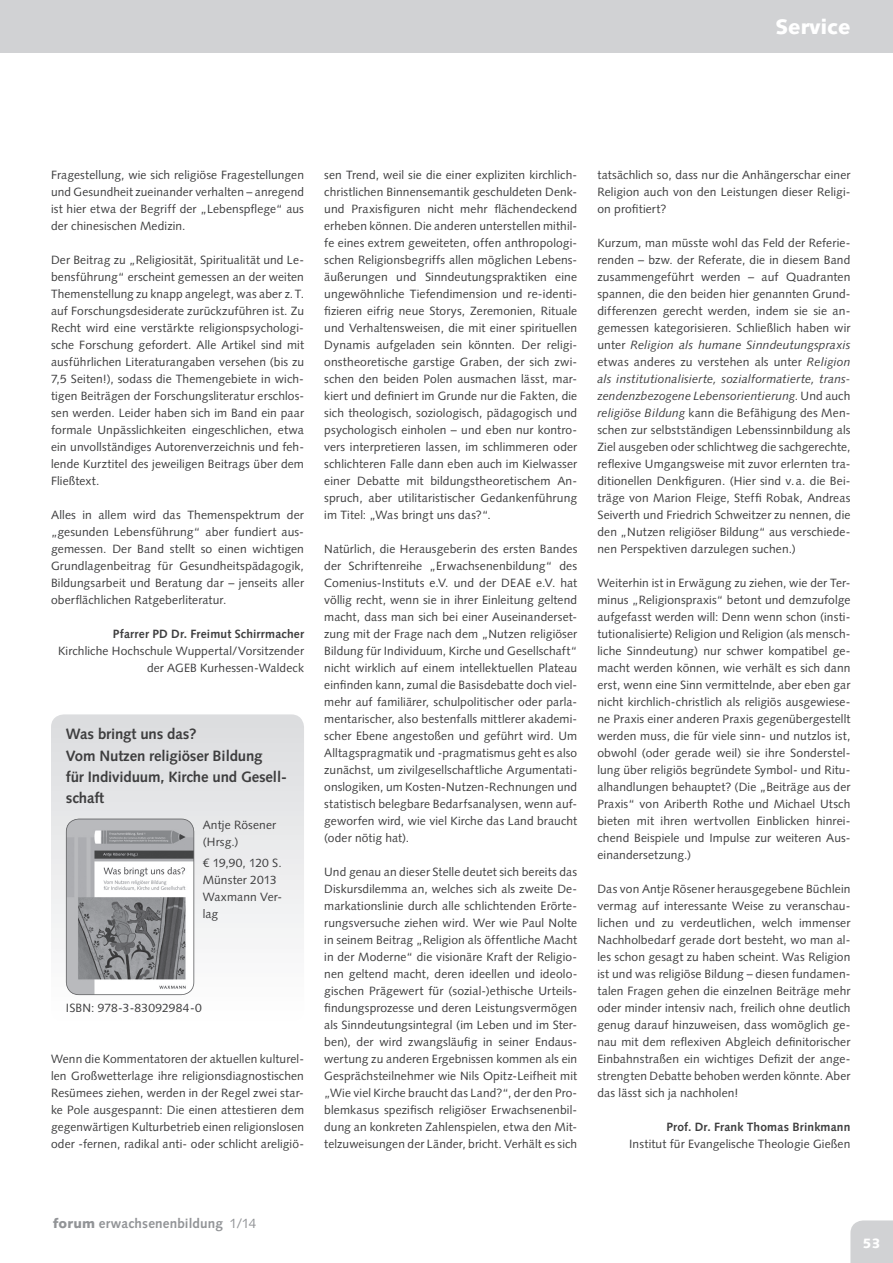
<style>
.page{position:relative;width:893px;height:1263px;background:#fff}
.page>*{position:absolute;margin:0;border:0;box-sizing:border-box;transform-origin:0 0}
.t1{font:900 21px "Syntax LT Std";color:#fff}
.t2{font:700 15px/21.3px "Syntax LT Std";letter-spacing:-.01em;color:#3e3e3f}
.t3{font:700 13.5px "Syntax LT Std";letter-spacing:.01em;color:#929497}
.t4{font:900 13.5px "Syntax LT Std";color:#fff}
.t5{font:12px/17px "Syntax LT Std";letter-spacing:.01em;color:#3e3e3f;text-align:justify}
.t6{font:700 12px "Syntax LT Std";letter-spacing:.015em;color:#3e3e3f}
.s1{font-style:italic}
.s2{font-weight:900}
.s3{font-weight:400}
</style>
<div class="page">
<div style="left:0;top:0;width:893px;height:52px;background:#d1d2d4"></div>
<div style="left:850px;top:1220px;width:43px;height:43px;background:#d1d2d4"></div>
<div style="left:51px;top:714px;width:253px;height:307px;background:linear-gradient(to bottom,#dbdcde,#fefefe);border-radius:13px"></div>
<svg style="left:66px;top:819px;width:128px;height:176px"></svg>
<h1 class="t1" style="left:775px;top:14px;width:77px">Service</h1>
<p class="t5" style="left:51px;top:166px;width:255px">Fragestellung, wie sich religiöse Fragestellungen und Gesundheit zueinander verhalten – anregend ist hier etwa der Begriff der „Lebenspflege“ aus der chinesischen Medizin.</p>
<p class="t5" style="left:51px;top:251px;width:255px">Der Beitrag zu „Religiosität, Spiritualität und Le&shy;bensführung“ erscheint gemessen an der weiten Themenstellung zu knapp angelegt, was aber z. T. auf Forschungsdesiderate zurückzuführen ist. Zu Recht wird eine verstärkte religionspsychologi&shy;sche Forschung gefordert. Alle Artikel sind mit ausführlichen Literaturangaben versehen (bis zu 7,5 Seiten!), sodass die Themengebiete in wich&shy;tigen Beiträgen der Forschungsliteratur erschlos&shy;sen werden. Leider haben sich im Band ein paar formale Unpässlichkeiten eingeschlichen, etwa ein unvollständiges Autorenverzeichnis und feh&shy;lende Kurztitel des jeweiligen Beitrags über dem Fließtext.</p>
<p class="t5" style="left:51px;top:506px;width:255px">Alles in allem wird das Themenspektrum der „gesunden Lebensführung“ aber fundiert aus&shy;gemessen. Der Band stellt so einen wichtigen Grundlagenbeitrag für Gesundheitspädagogik, Bildungsarbeit und Beratung dar – jenseits aller oberflächlichen Ratgeberliteratur.</p>
<p class="t6" style="left:113px;top:626px;width:193px">Pfarrer PD Dr. Freimut Schirrmacher</p>
<p class="t5" style="left:58px;top:642px;width:247px;text-align:right">Kirchliche Hochschule Wuppertal/Vorsitzender der AGEB Kurhessen-Waldeck</p>
<p class="t2" style="left:66px;top:724px;width:222px">Was bringt uns das?<br>Vom Nutzen religiöser Bildung<br>für Individuum, Kirche und Gesell&shy;schaft</p>
<p class="t5" style="left:203px;top:816px;width:75px">Antje Rösener (Hrsg.)</p>
<p class="t5" style="left:203px;top:854px;width:81px;text-align:left">€ 19,90, 120 S.<br>Münster 2013<br>Waxmann Ver&shy;lag</p>
<p class="t5" style="left:66px;top:999px;width:137px">ISBN: 978-3-83092984-0</p>
<p class="t5" style="left:51px;top:1050px;width:255px">Wenn die Kommentatoren der aktuellen kulturel&shy;len Großwetterlage ihre religionsdiagnostischen Resümees ziehen, werden in der Regel zwei star&shy;ke Pole ausgespannt: Die einen attestieren dem gegenwärtigen Kulturbetrieb einen religionslosen oder -fernen, radikal anti- oder schlicht areligiö-</p>
<p class="t5" style="left:324px;top:166px;width:255px">sen Trend, weil sie die einer expliziten kirchlich&shy;christlichen Binnensemantik geschuldeten Denk&shy;und Praxisfiguren nicht mehr flächendeckend erheben können. Die anderen unterstellen mithil&shy;fe eines extrem geweiteten, offen anthropologi&shy;schen Religionsbegriffs allen möglichen Lebens&shy;äußerungen und Sinndeutungspraktiken eine ungewöhnliche Tiefendimension und re-identi&shy;fizieren eifrig neue Storys, Zeremonien, Rituale und Verhaltensweisen, die mit einer spirituellen Dynamis aufgeladen sein könnten. Der religi&shy;onstheoretische garstige Graben, der sich zwi&shy;schen den beiden Polen ausmachen lässt, mar&shy;kiert und definiert im Grunde nur die Fakten, die sich theologisch, soziologisch, pädagogisch und psychologisch einholen – und eben nur kontro&shy;vers interpretieren lassen, im schlimmeren oder schlichteren Falle dann eben auch im Kielwasser einer Debatte mit bildungstheoretischem An&shy;spruch, aber utilitaristischer Gedankenführung im Titel: „Was bringt uns das?“.</p>
<p class="t5" style="left:324px;top:540px;width:255px">Natürlich, die Herausgeberin des ersten Bandes der Schriftenreihe „Erwachsenenbildung“ des Comenius-Instituts e.V. und der DEAE e.V. hat völlig recht, wenn sie in ihrer Einleitung geltend macht, dass man sich bei einer Auseinanderset&shy;zung mit der Frage nach dem „Nutzen religiöser Bildung für Individuum, Kirche und Gesellschaft“ nicht wirklich auf einem intellektuellen Plateau einfinden kann, zumal die Basisdebatte doch viel&shy;mehr auf familiärer, schulpolitischer oder parla&shy;mentarischer, also bestenfalls mittlerer akademi&shy;scher Ebene angestoßen und geführt wird. Um Alltagspragmatik und -pragmatismus geht es also zunächst, um zivilgesellschaftliche Argumentati&shy;onslogiken, um Kosten-Nutzen-Rechnungen und statistisch belegbare Bedarfsanalysen, wenn auf&shy;geworfen wird, wie viel Kirche das Land braucht (oder nötig hat).</p>
<p class="t5" style="left:324px;top:863px;width:255px">Und genau an dieser Stelle deutet sich bereits das Diskursdilemma an, welches sich als zweite De&shy;markationslinie durch alle schlichtenden Erörte&shy;rungsversuche ziehen wird. Wer wie Paul Nolte in seinem Beitrag „Religion als öffentliche Macht in der Moderne“ die visionäre Kraft der Religio&shy;nen geltend macht, deren ideellen und ideolo&shy;gischen Prägewert für (sozial-)ethische Urteils&shy;findungsprozesse und deren Leistungsvermögen als Sinndeutungsintegral (im Leben und im Ster&shy;ben), der wird zwangsläufig in seiner Endaus&shy;wertung zu anderen Ergebnissen kommen als ein Gesprächsteilnehmer wie Nils Opitz-Leifheit mit „Wie viel Kirche braucht das Land?“, der den Pro&shy;blemkasus spezifisch religiöser Erwachsenenbil&shy;dung an konkreten Zahlenspielen, etwa den Mit&shy;telzuweisungen der Länder, bricht. Verhält es sich</p>
<p class="t5" style="left:597px;top:166px;width:255px">tatsächlich so, dass nur die Anhängerschar einer Religion auch von den Leistungen dieser Religi&shy;on profitiert?</p>
<p class="t5" style="left:597px;top:234px;width:255px">Kurzum, man müsste wohl das Feld der Referie&shy;renden – bzw. der Referate, die in diesem Band zusammengeführt werden – auf Quadranten spannen, die den beiden hier genannten Grund&shy;differenzen gerecht werden, indem sie sie an&shy;gemessen kategorisieren. Schließlich haben wir unter <span class="s1">Religion als humane Sinndeutungspraxis </span>etwas anderes zu verstehen als unter <span class="s1">Religion als institutionalisierte, sozialformatierte, trans&shy;zendenzbezogene Lebensorientierung</span>. Und auch <span class="s1">religiöse Bildung</span> kann die Befähigung des Men&shy;schen zur selbstständigen Lebenssinnbildung als Ziel ausgeben oder schlichtweg die sachgerechte, reflexive Umgangsweise mit zuvor erlernten tra&shy;ditionellen Denkfiguren. (Hier sind v. a. die Bei&shy;träge von Marion Fleige, Steffi Robak, Andreas Seiverth und Friedrich Schweitzer zu nennen, die den „Nutzen religiöser Bildung“ aus verschiede&shy;nen Perspektiven darzulegen suchen.)</p>
<p class="t5" style="left:597px;top:574px;width:255px">Weiterhin ist in Erwägung zu ziehen, wie der Ter&shy;minus „Religionspraxis“ betont und demzufolge aufgefasst werden will: Denn wenn schon (insti&shy;tutionalisierte) Religion und Religion (als mensch&shy;liche Sinndeutung) nur schwer kompatibel ge&shy;macht werden können, wie verhält es sich dann erst, wenn eine Sinn vermittelnde, aber eben gar nicht kirchlich-christlich als religiös ausgewiese&shy;ne Praxis einer anderen Praxis gegenübergestellt werden muss, die für viele sinn- und nutzlos ist, obwohl (oder gerade weil) sie ihre Sonderstel&shy;lung über religiös begründete Symbol- und Ritu&shy;alhandlungen behauptet? (Die „Beiträge aus der Praxis“ von Ariberth Rothe und Michael Utsch bieten mit ihren wertvollen Einblicken hinrei&shy;chend Beispiele und Impulse zur weiteren Aus&shy;einandersetzung.)</p>
<p class="t5" style="left:597px;top:880px;width:255px">Das von Antje Rösener herausgegebene Büchlein vermag auf interessante Weise zu veranschau&shy;lichen und zu verdeutlichen, welch immenser Nachholbedarf gerade dort besteht, wo man al&shy;les schon gesagt zu haben scheint. Was Religion ist und was religiöse Bildung – diesen fundamen&shy;talen Fragen gehen die einzelnen Beiträge mehr oder minder intensiv nach, freilich ohne deutlich genug darauf hinzuweisen, dass womöglich ge&shy;nau mit dem reflexiven Abgleich definitorischer Einbahnstraßen ein wichtiges Defizit der ange&shy;strengten Debatte behoben werden könnte. Aber das lässt sich ja nachholen!</p>
<p class="t6" style="left:666px;top:1120px;width:186px">Prof. Dr. Frank Thomas Brinkmann</p>
<p class="t5" style="left:629px;top:1135px;width:223px">Institut für Evangelische Theologie Gießen</p>
<p class="t3" style="left:53px;top:1216px;width:205px"><span class="s2">forum</span> erwachsenenbildung <span class="s3">1/14</span></p>
<p class="t4" style="left:863px;top:1235px;width:19px">53</p>
</div>
